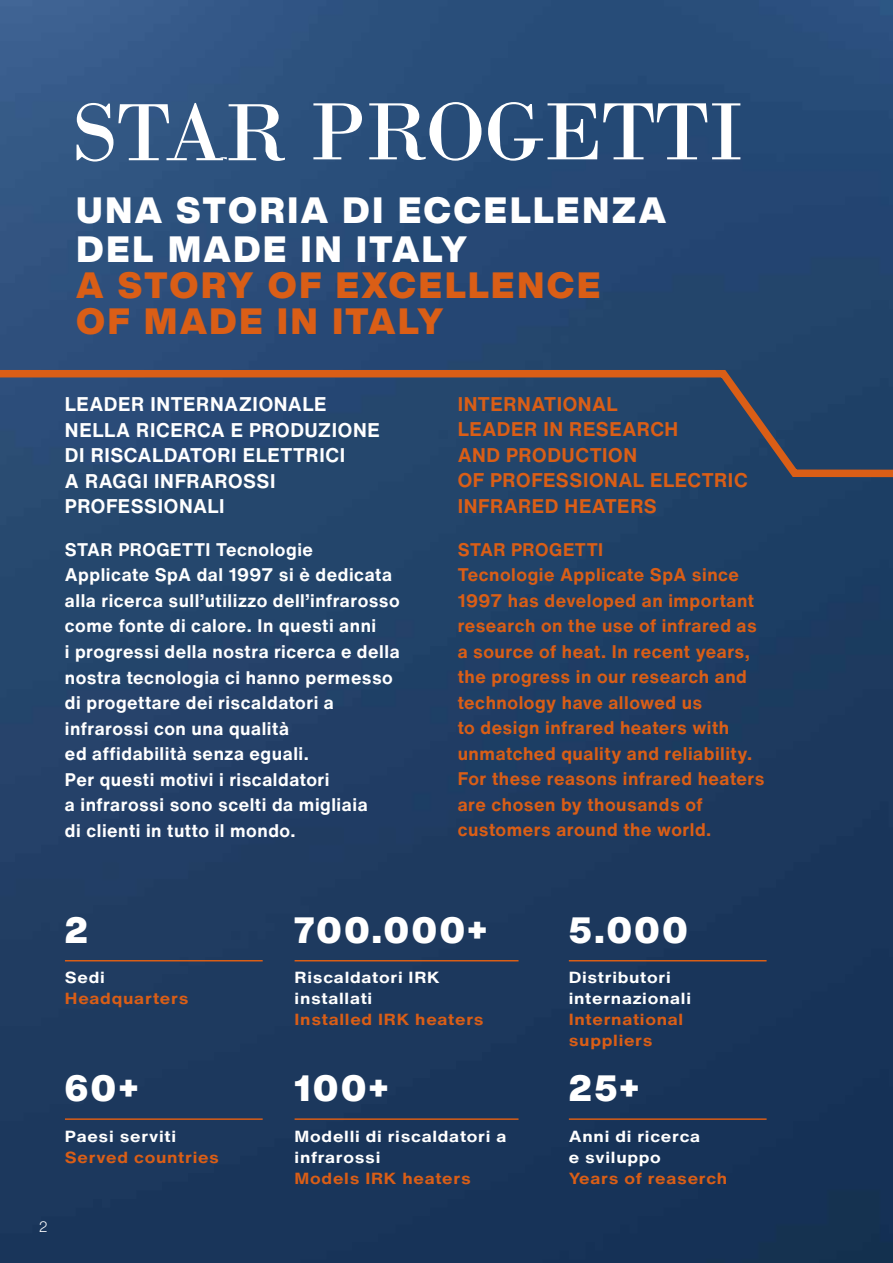
<style>
.page{position:relative;width:893px;height:1263px;background:#fff}
.page>*{position:absolute;margin:0;border:0;box-sizing:border-box;transform-origin:0 0}
.t1{font:900 36px/39px "Helvetica Now Display";letter-spacing:.075em;color:#fff}
.t2{font:900 36px/36px "Helvetica Now Display";letter-spacing:.075em;color:#da5e16}
.t3{font:700 19.5px/25.5px "Helvetica Now Text";letter-spacing:.03em;color:#fff}
.t4{font:700 19.5px/25.5px "Helvetica Now Text";letter-spacing:.03em;color:#da5e16}
.t5{font:700 18px/25.5px "Helvetica Now Text";letter-spacing:.03em;color:#fff}
.t6{font:700 18px/25.5px "Helvetica Now Text";letter-spacing:.025em;color:#da5e16}
.t7{font:700 15.9px/21px "Helvetica Now Text";letter-spacing:.04em;color:#fff;scale:1.14 1}
.t8{font:700 15.9px/21px "Helvetica Now Text";letter-spacing:.04em;color:#da5e16;scale:1.14 1}
.t9{font:300 15px "Helvetica Now Text";color:#fff}
</style>
<div class="page">
<img style="left:0;top:0;width:893px;height:1263px">
<svg style="left:77px;top:103px;width:208px;height:59px"></svg>
<svg style="left:313px;top:103px;width:49px;height:56px"></svg>
<svg style="left:369px;top:102px;width:112px;height:59px"></svg>
<svg style="left:488px;top:102px;width:252px;height:59px"></svg>
<hr style="left:65px;top:960px;width:198px;height:1px;background:#da5e16">
<hr style="left:295px;top:960px;width:223px;height:1px;background:#da5e16">
<hr style="left:569px;top:960px;width:198px;height:1px;background:#da5e16">
<hr style="left:65px;top:1118px;width:198px;height:2px;background:#da5e16">
<hr style="left:295px;top:1118px;width:223px;height:2px;background:#da5e16">
<hr style="left:569px;top:1118px;width:198px;height:2px;background:#da5e16">
<svg style="left:0;top:366px;width:893px;height:116px;background:#314767"></svg>
<svg style="left:885px;top:1025px;width:8px;height:100px"></svg>
<h1 class="t1" style="left:77px;top:191px;width:591px">UNA STORIA DI ECCELLENZA<br>DEL MADE IN ITALY</h1>
<h1 class="t2" style="left:77px;top:267px;width:525px">A STORY OF EXCELLENCE<br>OF MADE IN ITALY</h1>
<p class="t3" style="left:65px;top:391px;width:316px">LEADER INTERNAZIONALE<br>NELLA RICERCA E PRODUZIONE<br>DI RISCALDATORI ELETTRICI<br>A RAGGI INFRAROSSI<br>PROFESSIONALI</p>
<p class="t4" style="left:458px;top:391px;width:291px">INTERNATIONAL<br>LEADER IN RESEARCH<br>AND PRODUCTION<br>OF PROFESSIONAL ELECTRIC<br>INFRARED HEATERS</p>
<p class="t5" style="left:65px;top:537px;width:336px">STAR PROGETTI Tecnologie Applicate SpA dal 1997 si è dedicata alla ricerca sull’utilizzo dell’infrarosso come fonte di calore. In questi anni<br>i progressi della nostra ricerca e della nostra tecnologia ci hanno permesso di progettare dei riscaldatori a infrarossi con una qualità<br>ed affidabilità senza eguali.<br>Per questi motivi i riscaldatori<br>a infrarossi sono scelti da migliaia<br>di clienti in tutto il mondo.</p>
<p class="t6" style="left:458px;top:537px;width:308px">STAR PROGETTI<br>Tecnologie Applicate SpA since<br>1997 has developed an important research on the use of infrared as a source of heat. In recent years, the progress in our research and technology have allowed us<br>to design infrared heaters with unmatched quality and reliability.<br>For these reasons infrared heaters are chosen by thousands of customers around the world.</p>
<h1 class="t1" style="left:65px;top:910px;width:25px">2</h1>
<p class="t7" style="left:65px;top:967px;width:37px">Sedi</p>
<p class="t8" style="left:65px;top:988px;width:110px">Headquarters</p>
<h1 class="t1" style="left:65px;top:1069px;width:75px">60+</h1>
<p class="t7" style="left:65px;top:1125px;width:99px">Paesi serviti</p>
<p class="t8" style="left:65px;top:1146px;width:137px">Served countries</p>
<p class="t9" style="left:38px;top:1217px;width:11px">2</p>
<h1 class="t1" style="left:295px;top:910px;width:194px">700.000+</h1>
<p class="t7" style="left:295px;top:967px;width:129px">Riscaldatori IRK installati</p>
<p class="t8" style="left:295px;top:1009px;width:167px">Installed IRK heaters</p>
<h1 class="t1" style="left:295px;top:1069px;width:95px">100+</h1>
<p class="t7" style="left:295px;top:1125px;width:187px">Modelli di riscaldatori a infrarossi</p>
<p class="t8" style="left:295px;top:1167px;width:156px">Models IRK heaters</p>
<h1 class="t1" style="left:569px;top:910px;width:120px">5.000</h1>
<p class="t7" style="left:569px;top:967px;width:109px">Distributori internazionali</p>
<p class="t8" style="left:569px;top:1009px;width:102px">International suppliers</p>
<h1 class="t1" style="left:569px;top:1069px;width:71px">25+</h1>
<p class="t7" style="left:569px;top:1125px;width:117px">Anni di ricerca e sviluppo</p>
<p class="t8" style="left:569px;top:1167px;width:141px">Years of reaserch</p>
</div>
